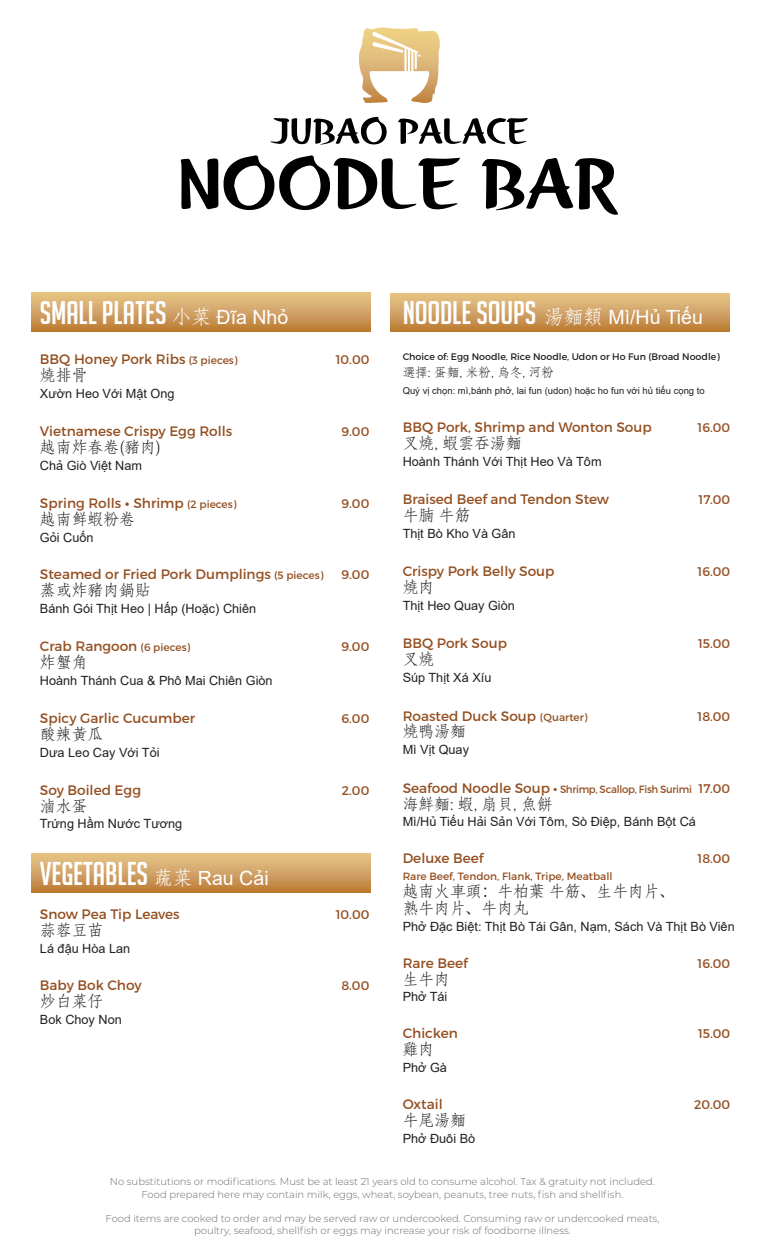
<style>
.page{position:relative;width:765px;height:1260px;background:#fff}
.page>*{position:absolute;margin:0;border:0;box-sizing:border-box;transform-origin:0 0}
.t1{font:32.25px "Big Noodle Titling";color:#fff}
.t2{font:31.88px "Big Noodle Titling";letter-spacing:-.005em;color:#fff}
.t3{font:15.88px "Adobe Fangsong Std";color:#231f20}
.t4{font:15.75px/16.9px "Adobe Fangsong Std";color:#231f20}
.t5{font:13.62px "Montserrat";color:#944f21}
.t6{font:12.75px "Arial";color:#231f20}
.t7{font:12.62px "Adobe Fangsong Std";color:#231f20}
.t8{font:12.5px "Montserrat";color:#944f21}
.t9{font:10.5px "Montserrat";letter-spacing:-.03em;color:#944f21;scale:.96 1}
.t10{font:10.5px "Montserrat";color:#944f21}
.t11{font:300 10px/12.5px "Montserrat";color:#6c6d70;text-align:center}
.t12{font:9.5px "Arial";color:#231f20}
.t13{font:9.5px "Montserrat";color:#231f20}
.s1{font-family:"Adobe Fangsong Std";font-size:19.62px}
.s2{font-family:"Arial";font-size:19.62px}
.s3{font-size:10.62px}
.s4{font-weight:700}
.s5{font-size:10.5px}
.s6{font-size:13.62px}
.s7{font-weight:700;font-size:12.62px}
.s8{font-size:12.5px}
</style>
<div class="page">
<div style="left:32px;top:293px;width:339px;height:39px;background:linear-gradient(to bottom,#e7c78c,#ba7a36)"></div>
<div style="left:32px;top:854px;width:339px;height:38px;background:linear-gradient(to bottom,#e7c78c,#bc7e3b)"></div>
<svg style="left:270px;top:117px;width:117px;height:28px"></svg>
<svg style="left:398px;top:118px;width:130px;height:26px"></svg>
<svg style="left:482px;top:158px;width:136px;height:57px"></svg>
<svg style="left:181px;top:155px;width:279px;height:56px"></svg>
<svg style="left:359px;top:27px;width:81px;height:76px"></svg>
<div style="left:390px;top:293px;width:339px;height:39px;background:linear-gradient(to bottom,#e8c88d,#ba7b37)"></div>
<h2 class="t2" style="left:40px;top:295px;width:250px">SMALL PLATES <span class="s1">小菜</span> <span class="s2">Đĩa Nhỏ</span></h2>
<p class="t5" style="left:40px;top:351px;width:199px">BBQ Honey Pork Ribs <span class="s3">(3 pieces)</span></p>
<p class="t8" style="left:336px;top:352px;width:35px">10.00</p>
<p class="t3" style="left:40px;top:366px;width:49px">燒排骨</p>
<p class="t6" style="left:40px;top:385px;width:136px">Xườn Heo Với Mật Ong</p>
<p class="t5" style="left:40px;top:423px;width:194px">Vietnamese Crispy Egg Rolls</p>
<p class="t8" style="left:342px;top:424px;width:29px">9.00</p>
<p class="t3" style="left:40px;top:437px;width:123px">越南炸春卷(豬肉)</p>
<p class="t6" style="left:40px;top:457px;width:104px">Chả Giò Việt Nam</p>
<p class="t5" style="left:40px;top:495px;width:198px">Spring Rolls <span class="s4">•</span> Shrimp <span class="s3">(2 pieces)</span></p>
<p class="t8" style="left:342px;top:496px;width:29px">9.00</p>
<p class="t3" style="left:40px;top:509px;width:97px">越南鲜蝦粉卷</p>
<p class="t6" style="left:40px;top:528px;width:55px">Gỏi Cuốn</p>
<p class="t5" style="left:40px;top:566px;width:285px">Steamed or Fried Pork Dumplings <span class="s3">(5 pieces)</span></p>
<p class="t8" style="left:342px;top:567px;width:29px">9.00</p>
<p class="t3" style="left:40px;top:581px;width:113px">蒸或炸豬肉鍋貼</p>
<p class="t6" style="left:40px;top:600px;width:218px">Bánh Gói Thịt Heo | Hấp (Hoặc) Chiên</p>
<p class="t5" style="left:40px;top:638px;width:152px">Crab Rangoon <span class="s3">(6 pieces)</span></p>
<p class="t8" style="left:342px;top:639px;width:29px">9.00</p>
<p class="t3" style="left:40px;top:652px;width:49px">炸蟹角</p>
<p class="t6" style="left:40px;top:672px;width:234px">Hoành Thánh Cua &amp; Phô Mai Chiên Giòn</p>
<p class="t5" style="left:40px;top:710px;width:157px">Spicy Garlic Cucumber</p>
<p class="t8" style="left:342px;top:711px;width:29px">6.00</p>
<p class="t3" style="left:40px;top:724px;width:65px">酸辣黃瓜</p>
<p class="t6" style="left:40px;top:744px;width:121px">Dưa Leo Cay Với Tỏi</p>
<p class="t5" style="left:40px;top:781px;width:103px">Soy Boiled Egg</p>
<p class="t8" style="left:342px;top:783px;width:29px">2.00</p>
<p class="t3" style="left:40px;top:796px;width:49px">滷水蛋</p>
<p class="t6" style="left:40px;top:815px;width:144px">Trứng Hầm Nước Tương</p>
<h1 class="t1" style="left:40px;top:856px;width:230px">VEGETABLES <span class="s1">蔬菜</span> <span class="s2">Rau Cải</span></h1>
<p class="t5" style="left:40px;top:905px;width:141px">Snow Pea Tip Leaves</p>
<p class="t8" style="left:336px;top:907px;width:35px">10.00</p>
<p class="t3" style="left:40px;top:920px;width:65px">蒜蓉豆苗</p>
<p class="t6" style="left:40px;top:939px;width:92px">Lá đậu Hòa Lan</p>
<p class="t5" style="left:40px;top:977px;width:103px">Baby Bok Choy</p>
<p class="t8" style="left:341px;top:978px;width:29px">8.00</p>
<p class="t3" style="left:40px;top:992px;width:65px">炒白菜仔</p>
<p class="t6" style="left:40px;top:1011px;width:83px">Bok Choy Non</p>
<h2 class="t2" style="left:403px;top:296px;width:302px">NOODLE SOUPS <span class="s1">湯麵類</span> <span class="s2">Mì/Hủ Tiếu</span></h2>
<p class="t13" style="left:403px;top:351px;width:318px">Choice of: Egg Noodle, Rice Noodle, Udon or Ho Fun (Broad Noodle)</p>
<p class="t7" style="left:403px;top:365px;width:153px">選擇: 蛋麵, 米粉, 烏冬, 河粉</p>
<p class="t12" style="left:403px;top:384px;width:304px">Quý vị chọn: mì,bánh phở, lai fun (udon) hoặc ho fun với hủ tiếu cọng to</p>
<p class="t5" style="left:403px;top:419px;width:250px">BBQ Pork, Shrimp and Wonton Soup</p>
<p class="t8" style="left:698px;top:420px;width:34px">16.00</p>
<p class="t3" style="left:403px;top:433px;width:121px">叉燒, 蝦雲吞湯麵</p>
<p class="t6" style="left:403px;top:453px;width:200px">Hoành Thánh Với Thịt Heo Và Tôm</p>
<p class="t5" style="left:403px;top:491px;width:208px">Braised Beef and Tendon Stew</p>
<p class="t8" style="left:699px;top:492px;width:33px">17.00</p>
<p class="t3" style="left:403px;top:506px;width:69px">牛腩 牛筋</p>
<p class="t6" style="left:403px;top:525px;width:114px">Thịt Bò Kho Và Gân</p>
<p class="t5" style="left:403px;top:563px;width:153px">Crispy Pork Belly Soup</p>
<p class="t8" style="left:698px;top:564px;width:34px">16.00</p>
<p class="t3" style="left:403px;top:578px;width:33px">燒肉</p>
<p class="t6" style="left:403px;top:597px;width:114px">Thịt Heo Quay Giòn</p>
<p class="t5" style="left:403px;top:635px;width:106px">BBQ Pork Soup</p>
<p class="t8" style="left:698px;top:636px;width:34px">15.00</p>
<p class="t3" style="left:403px;top:650px;width:33px">叉燒</p>
<p class="t6" style="left:403px;top:669px;width:90px">Súp Thịt Xá Xíu</p>
<p class="t5" style="left:403px;top:707px;width:186px">Roasted Duck Soup <span class="s5">(Quarter)</span></p>
<p class="t8" style="left:698px;top:709px;width:34px">18.00</p>
<p class="t4" style="left:403px;top:723px;width:65px">燒鴨湯麵</p>
<p class="t6" style="left:403px;top:741px;width:68px">Mì Vịt Quay</p>
<p class="t9" style="left:403px;top:783px;width:343px"><span class="s6">Seafood Noodle Soup</span> <span class="s7">•</span> Shrimp, Scallop, Fish Surimi <span class="s8">17.00</span></p>
<p class="t4" style="left:403px;top:795px;width:151px">海鮮麵: 蝦, 扇貝, 魚餅</p>
<p class="t6" style="left:403px;top:813px;width:291px">Mì/Hủ Tiếu Hải Sản Với Tôm, Sò Điệp, Bánh Bột Cá</p>
<p class="t5" style="left:403px;top:850px;width:82px">Deluxe Beef</p>
<p class="t8" style="left:698px;top:851px;width:34px">18.00</p>
<p class="t10" style="left:403px;top:870px;width:212px">Rare Beef, Tendon, Flank, Tripe, Meatball</p>
<p class="t4" style="left:403px;top:883px;width:274px">越南火車頭：牛柏葉 牛筋、生牛肉片、熟牛肉片、牛肉丸</p>
<p class="t6" style="left:403px;top:918px;width:334px">Phở Đặc Biệt: Thịt Bò Tái Gân, Nạm, Sách Và Thịt Bò Viên</p>
<p class="t5" style="left:403px;top:955px;width:67px">Rare Beef</p>
<p class="t8" style="left:698px;top:956px;width:34px">16.00</p>
<p class="t4" style="left:403px;top:970px;width:49px">生牛肉</p>
<p class="t6" style="left:403px;top:988px;width:46px">Phở Tái</p>
<p class="t5" style="left:403px;top:1025px;width:57px">Chicken</p>
<p class="t8" style="left:698px;top:1026px;width:34px">15.00</p>
<p class="t4" style="left:403px;top:1041px;width:33px">雞肉</p>
<p class="t6" style="left:403px;top:1059px;width:45px">Phở Gà</p>
<p class="t5" style="left:403px;top:1096px;width:42px">Oxtail</p>
<p class="t8" style="left:694px;top:1097px;width:38px">20.00</p>
<p class="t4" style="left:403px;top:1112px;width:65px">牛尾湯麵</p>
<p class="t6" style="left:403px;top:1130px;width:74px">Phở Đuôi Bò</p>
<p class="t11" style="left:110px;top:1175px;width:547px">No substitutions or modifications. Must be at least 21 years old to consume alcohol. Tax &amp; gratuity not included.<br>Food prepared here may contain milk, eggs, wheat, soybean, peanuts, tree nuts, fish and shellfish.</p>
<p class="t11" style="left:106px;top:1212px;width:555px">Food items are cooked to order and may be served raw or undercooked. Consuming raw or undercooked meats, poultry, seafood, shellfish or eggs may increase your risk of foodborne illness.</p>
</div>
